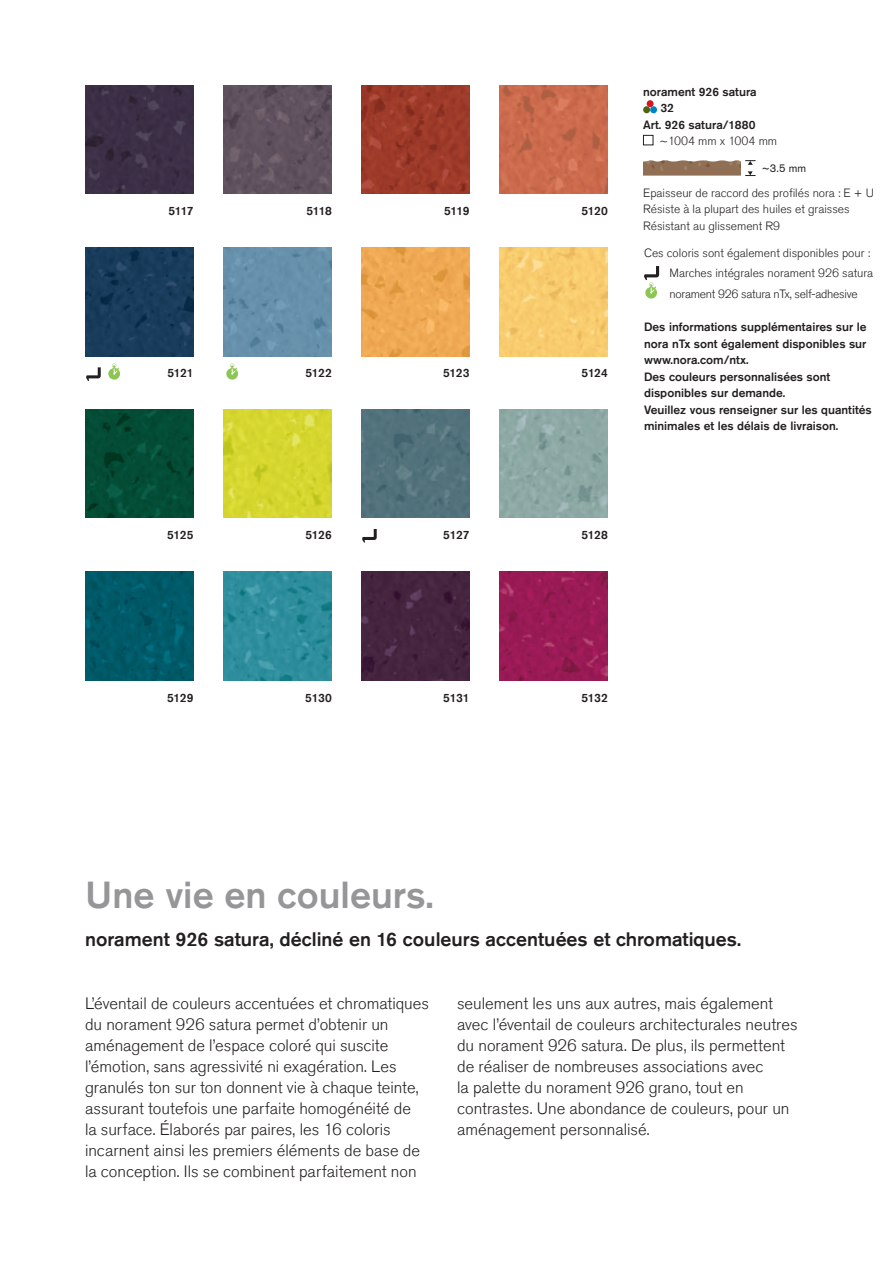
<style>
.page{position:relative;width:893px;height:1263px;background:#fff}
.page>*{position:absolute;margin:0;border:0;box-sizing:border-box;transform-origin:0 0}
.t1{font:500 37.5px "Akzidenz Grotesk Pro";color:#969598}
.t2{font:500 19.5px "Akzidenz Grotesk Pro";color:#231f20}
.t3{font:300 16.5px/21px "Akzidenz Grotesk Pro";color:#231f20}
.t4{font:500 12px/16.5px "Akzidenz Grotesk Pro";color:#231f20}
.t5{font:300 12px/20.7px "Akzidenz Grotesk Pro";color:#231f20}
.t6{font:11.25px "Akzidenz Grotesk Pro";color:#231f20}
</style>
<div class="page">
<img style="left:85px;top:85px;width:109px;height:109px">
<img style="left:85px;top:248px;width:109px;height:108px">
<img style="left:85px;top:409px;width:109px;height:109px">
<img style="left:85px;top:572px;width:109px;height:108px">
<img style="left:361px;top:85px;width:109px;height:109px">
<img style="left:361px;top:248px;width:109px;height:108px">
<img style="left:361px;top:409px;width:109px;height:109px">
<img style="left:361px;top:572px;width:109px;height:108px">
<img style="left:223px;top:85px;width:109px;height:109px">
<img style="left:223px;top:248px;width:109px;height:108px">
<img style="left:223px;top:409px;width:109px;height:109px">
<img style="left:223px;top:572px;width:109px;height:108px">
<img style="left:499px;top:85px;width:109px;height:109px">
<img style="left:499px;top:248px;width:109px;height:108px">
<img style="left:499px;top:409px;width:109px;height:109px">
<img style="left:499px;top:572px;width:109px;height:108px">
<svg style="left:86px;top:367px;width:15px;height:14px"></svg>
<svg style="left:108px;top:363px;width:12px;height:17px"></svg>
<svg style="left:226px;top:363px;width:12px;height:17px"></svg>
<svg style="left:362px;top:529px;width:15px;height:13px"></svg>
<svg style="left:643px;top:160px;width:112px;height:16px;background:#a18671"></svg>
<div style="left:647px;top:100px;width:7px;height:7px;background:#d7171f;border-radius:50%"></div>
<div style="left:643px;top:106px;width:7px;height:7px;background:#4e650b;border-radius:50%"></div>
<div style="left:650px;top:106px;width:7px;height:7px;background:#0082c3;border-radius:50%"></div>
<div style="left:643px;top:135px;width:10px;height:10px;border:1px solid #231f20"></div>
<svg style="left:644px;top:266px;width:15px;height:32px"></svg>
<p class="t4" style="left:643px;top:83px;width:115px">norament 926 satura</p>
<p class="t4" style="left:660px;top:100px;width:15px">32</p>
<p class="t4" style="left:643px;top:116px;width:114px">Art. 926 satura/1880</p>
<p class="t5" style="left:659px;top:131px;width:119px">~1004 mm x 1004 mm</p>
<p class="t6" style="left:762px;top:160px;width:46px">~3.5 mm</p>
<p class="t4" style="left:168px;top:202px;width:27px">5117</p>
<p class="t4" style="left:306px;top:202px;width:27px">5118</p>
<p class="t4" style="left:444px;top:202px;width:27px">5119</p>
<p class="t4" style="left:581px;top:202px;width:28px">5120</p>
<p class="t5" style="left:643px;top:184px;width:232px;line-height:16.5px">Epaisseur de raccord des profilés nora : E + U<br>Résiste à la plupart des huiles et graisses<br>Résistant au glissement R9</p>
<p class="t4" style="left:167px;top:365px;width:28px">5121</p>
<p class="t4" style="left:305px;top:365px;width:28px">5122</p>
<p class="t4" style="left:443px;top:365px;width:28px">5123</p>
<p class="t4" style="left:581px;top:365px;width:28px">5124</p>
<p class="t5" style="left:670px;top:242px;width:205px;text-indent:-25px">Ces coloris sont également disponibles pour :<br>Marches intégrales norament 926 satura norament 926 satura nTx, self-adhesive</p>
<p class="t4" style="left:644px;top:319px;width:229px">Des informations supplémentaires sur le nora nTx sont également disponibles sur www.nora.com/ntx.<br>Des couleurs personnalisées sont disponibles sur demande.<br>Veuillez vous renseigner sur les quantités minimales et les délais de livraison.</p>
<p class="t4" style="left:167px;top:526px;width:28px">5125</p>
<p class="t4" style="left:305px;top:526px;width:28px">5126</p>
<p class="t4" style="left:443px;top:526px;width:28px">5127</p>
<p class="t4" style="left:581px;top:526px;width:28px">5128</p>
<p class="t4" style="left:167px;top:689px;width:28px">5129</p>
<p class="t4" style="left:305px;top:689px;width:28px">5130</p>
<p class="t4" style="left:443px;top:689px;width:28px">5131</p>
<p class="t4" style="left:581px;top:689px;width:28px">5132</p>
<h1 class="t1" style="left:85px;top:870px;width:350px">Une vie en couleurs.</h1>
<p class="t2" style="left:85px;top:926px;width:658px">norament 926 satura, décliné en 16 couleurs accentuées et chromatiques.</p>
<p class="t3" style="left:85px;top:993px;width:346px">L’éventail de couleurs accentuées et chromatiques du norament 926 satura permet d’obtenir un aménagement de l’espace coloré qui suscite l’émotion, sans agressivité ni exagération. Les granulés ton sur ton donnent vie à chaque teinte, assurant toutefois une parfaite homogénéité de<br>la surface. Élaborés par paires, les 16 coloris incarnent ainsi les premiers éléments de base de la conception. Ils se combinent parfaitement non</p>
<p class="t3" style="left:457px;top:993px;width:342px">seulement les uns aux autres, mais également avec l’éventail de couleurs architecturales neutres du norament 926 satura. De plus, ils permettent de réaliser de nombreuses associations avec<br>la palette du norament 926 grano, tout en contrastes. Une abondance de couleurs, pour un aménagement personnalisé.</p>
</div>
